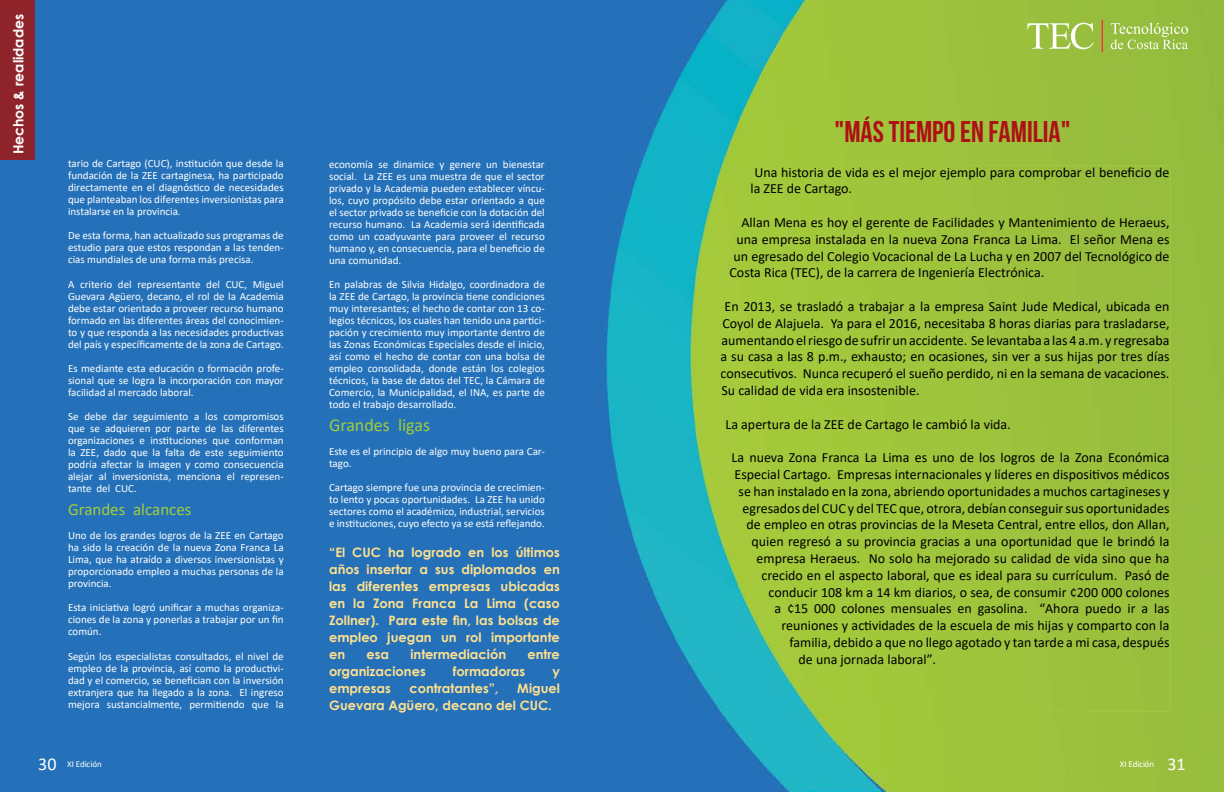
<style>
.page{position:relative;width:1224px;height:792px;background:#fff}
.page>*{position:absolute;margin:0;border:0;box-sizing:border-box;transform-origin:0 0}
.t1{font:30px "Bebas Neue";color:#ad1015}
.t2{font:18px "Calibri";color:#a1cd3a}
.t3{font:17px "Calibri";color:#a1cd3a}
.t4{font:14px/16.8px "Calibri";color:#000}
.t5{font:700 14px "Century Gothic";color:#fff}
.t6{font:700 13px/17px "Century Gothic";color:#ffe08e;text-align:justify}
.t7{font:11px/12px "Calibri";color:#fff;text-align:justify}
.t8{font:9px "Calibri";letter-spacing:-.01em;color:#fff}
.s1{font-size:18px}
</style>
<div class="page">
<img style="left:0;top:0;width:1224px;height:792px">
<svg style="left:706px;top:165px;width:465px;height:548px;background:#99c341"></svg>
<div style="left:0;top:0;width:35px;height:159px;background:#8f232a"></div>
<hr style="left:1102px;top:20px;width:1px;height:32px;background:#f7323f">
<svg style="left:1111px;top:23px;width:77px;height:26px;background:#a9c963"></svg>
<svg style="left:1027px;top:23px;width:67px;height:26px"></svg>
<p class="t5" style="left:8px;top:154px;width:142px;rotate:-90deg">Hechos &amp; realidades</p>
<p class="t7" style="left:68px;top:158px;width:217px">tario de Cartago (CUC), institución que desde la fundación de la ZEE cartaginesa, ha participado directamente en el diagnóstico de necesidades que planteaban los diferentes inversionistas para instalarse en la provincia.</p>
<p class="t7" style="left:68px;top:230px;width:217px">De esta forma, han actualizado sus programas de estudio para que estos respondan a las tenden&shy;cias mundiales de una forma más precisa.</p>
<p class="t7" style="left:68px;top:278px;width:217px">A criterio del representante del CUC, Miguel Guevara Agüero, decano, el rol de la Academia debe estar orientado a proveer recurso humano formado en las diferentes áreas del conocimien&shy;to y que responda a las necesidades productivas del país y específicamente de la zona de Cartago.</p>
<p class="t7" style="left:68px;top:362px;width:217px">Es mediante esta educación o formación profe&shy;sional que se logra la incorporación con mayor facilidad al mercado laboral.</p>
<p class="t7" style="left:68px;top:410px;width:217px">Se debe dar seguimiento a los compromisos que se adquieren por parte de las diferentes organizaciones e instituciones que conforman la ZEE, dado que la falta de este seguimiento podría afectar la imagen y como consecuencia alejar al inversionista, menciona el represen&shy;tante del CUC.</p>
<h3 class="t3" style="left:68px;top:498px;width:125px">Grandes alcances</h3>
<p class="t7" style="left:68px;top:530px;width:217px">Uno de los grandes logros de la ZEE en Cartago ha sido la creación de la nueva Zona Franca La Lima, que ha atraído a diversos inversionistas y proporcionado empleo a muchas personas de la provincia.</p>
<p class="t7" style="left:68px;top:602px;width:217px">Esta iniciativa logró unificar a muchas organiza&shy;ciones de la zona y ponerlas a trabajar por un fin común.</p>
<p class="t7" style="left:68px;top:650px;width:217px">Según los especialistas consultados, el nivel de empleo de la provincia, así como la productivi&shy;dad y el comercio, se benefician con la inversión extranjera que ha llegado a la zona. El ingreso mejora sustancialmente, permitiendo que la</p>
<p class="t8" style="left:38px;top:758px;width:65px"><span class="s1">30</span> XI Edición</p>
<p class="t7" style="left:329px;top:158px;width:217px">economía se dinamice y genere un bienestar social. La ZEE es una muestra de que el sector privado y la Academia pueden establecer víncu&shy;los, cuyo propósito debe estar orientado a que el sector privado se beneficie con la dotación del recurso humano. La Academia será identificada como un coadyuvante para proveer el recurso humano y, en consecuencia, para el beneficio de una comunidad.</p>
<p class="t7" style="left:329px;top:278px;width:217px">En palabras de Silvia Hidalgo, coordinadora de la ZEE de Cartago, la provincia tiene condiciones muy interesantes; el hecho de contar con 13 co&shy;legios técnicos, los cuales han tenido una partici&shy;pación y crecimiento muy importante dentro de las Zonas Económicas Especiales desde el inicio, así como el hecho de contar con una bolsa de empleo consolidada, donde están los colegios técnicos, la base de datos del TEC, la Cámara de Comercio, la Municipalidad, el INA, es parte de todo el trabajo desarrollado.</p>
<h2 class="t2" style="left:329px;top:413px;width:102px">Grandes ligas</h2>
<p class="t7" style="left:329px;top:446px;width:217px">Este es el principio de algo muy bueno para Car&shy;tago.</p>
<p class="t7" style="left:329px;top:482px;width:217px">Cartago siempre fue una provincia de crecimien&shy;to lento y pocas oportunidades. La ZEE ha unido sectores como el académico, industrial, servicios e instituciones, cuyo efecto ya se está reflejando.</p>
<p class="t6" style="left:329px;top:543px;width:232px">“El CUC ha logrado en los últimos años insertar a sus diplomados en las diferentes empresas ubicadas en la Zona Franca La Lima (caso Zollner). Para este fin, las bolsas de empleo juegan un rol importante en</p>
<p class="t6" style="left:367px;top:646px;width:24px">esa</p>
<p class="t6" style="left:410px;top:646px;width:97px">intermediación</p>
<p class="t6" style="left:527px;top:646px;width:34px">entre</p>
<p class="t6" style="left:329px;top:663px;width:98px">organizaciones</p>
<p class="t6" style="left:453px;top:663px;width:74px">formadoras</p>
<p class="t6" style="left:552px;top:663px;width:9px">y</p>
<p class="t6" style="left:329px;top:680px;width:63px">empresas</p>
<p class="t6" style="left:409px;top:680px;width:91px">contratantes”,</p>
<p class="t6" style="left:329px;top:680px;width:232px;text-indent:188px">Miguel<br>Guevara Agüero, decano del CUC.</p>
<h1 class="t1" style="left:835px;top:115px;width:237px">"MÁS TIEMPO EN FAMILIA"</h1>
<p class="t4" style="left:751px;top:163px;width:420px">Una historia de vida es el mejor ejemplo para comprobar el beneficio de la ZEE de Cartago.</p>
<p class="t4" style="left:742px;top:214px;width:430px">Allan Mena es hoy el gerente de Facilidades y Mantenimiento de Heraeus,</p>
<p class="t4" style="left:737px;top:230px;width:435px">una empresa instalada en la nueva Zona Franca La Lima. El señor Mena es</p>
<p class="t4" style="left:734px;top:247px;width:438px">un egresado del Colegio Vocacional de La Lucha y en 2007 del Tecnológico de</p>
<p class="t4" style="left:730px;top:264px;width:316px">Costa Rica (TEC), de la carrera de Ingeniería Electrónica.</p>
<p class="t4" style="left:721px;top:298px;width:451px;text-align:justify">En 2013, se trasladó a trabajar a la empresa Saint Jude Medical, ubicada en Coyol de Alajuela. Ya para el 2016, necesitaba 8 horas diarias para trasladarse, aumentando el riesgo de sufrir un accidente. Se levantaba a las 4 a.m. y regresaba a su casa a las 8 p.m., exhausto; en ocasiones, sin ver a sus hijas por tres días consecutivos. Nunca recuperó el sueño perdido, ni en la semana de vacaciones.<br>Su calidad de vida era insostenible.</p>
<p class="t4" style="left:726px;top:415px;width:287px">La apertura de la ZEE de Cartago le cambió la vida.</p>
<p class="t4" style="left:732px;top:449px;width:439px">La nueva Zona Franca La Lima es uno de los logros de la Zona Económica</p>
<p class="t4" style="left:735px;top:466px;width:436px">Especial Cartago. Empresas internacionales y líderes en dispositivos médicos</p>
<p class="t4" style="left:739px;top:482px;width:432px">se han instalado en la zona, abriendo oportunidades a muchos cartagineses y</p>
<p class="t4" style="left:743px;top:499px;width:428px">egresados del CUC y del TEC que, otrora, debían conseguir sus oportunidades</p>
<p class="t4" style="left:747px;top:516px;width:424px">de empleo en otras provincias de la Meseta Central, entre ellos, don Allan,</p>
<p class="t4" style="left:752px;top:533px;width:419px">quien regresó a su provincia gracias a una oportunidad que le brindó la</p>
<p class="t4" style="left:757px;top:550px;width:414px">empresa Heraeus. No solo ha mejorado su calidad de vida sino que ha</p>
<p class="t4" style="left:762px;top:566px;width:410px">crecido en el aspecto laboral, que es ideal para su currículum. Pasó de</p>
<p class="t4" style="left:769px;top:583px;width:402px">conducir 108 km a 14 km diarios, o sea, de consumir ¢200 000 colones</p>
<p class="t4" style="left:775px;top:600px;width:396px">a ¢15 000 colones mensuales en gasolina. “Ahora puedo ir a las</p>
<p class="t4" style="left:782px;top:617px;width:389px">reuniones y actividades de la escuela de mis hijas y comparto con la</p>
<p class="t4" style="left:790px;top:634px;width:381px">familia, debido a que no llego agotado y tan tarde a mi casa, después</p>
<p class="t4" style="left:799px;top:650px;width:139px">de una jornada laboral”.</p>
<p class="t8" style="left:1120px;top:758px;width:67px">XI Edición <span class="s1">31</span></p>
</div>
